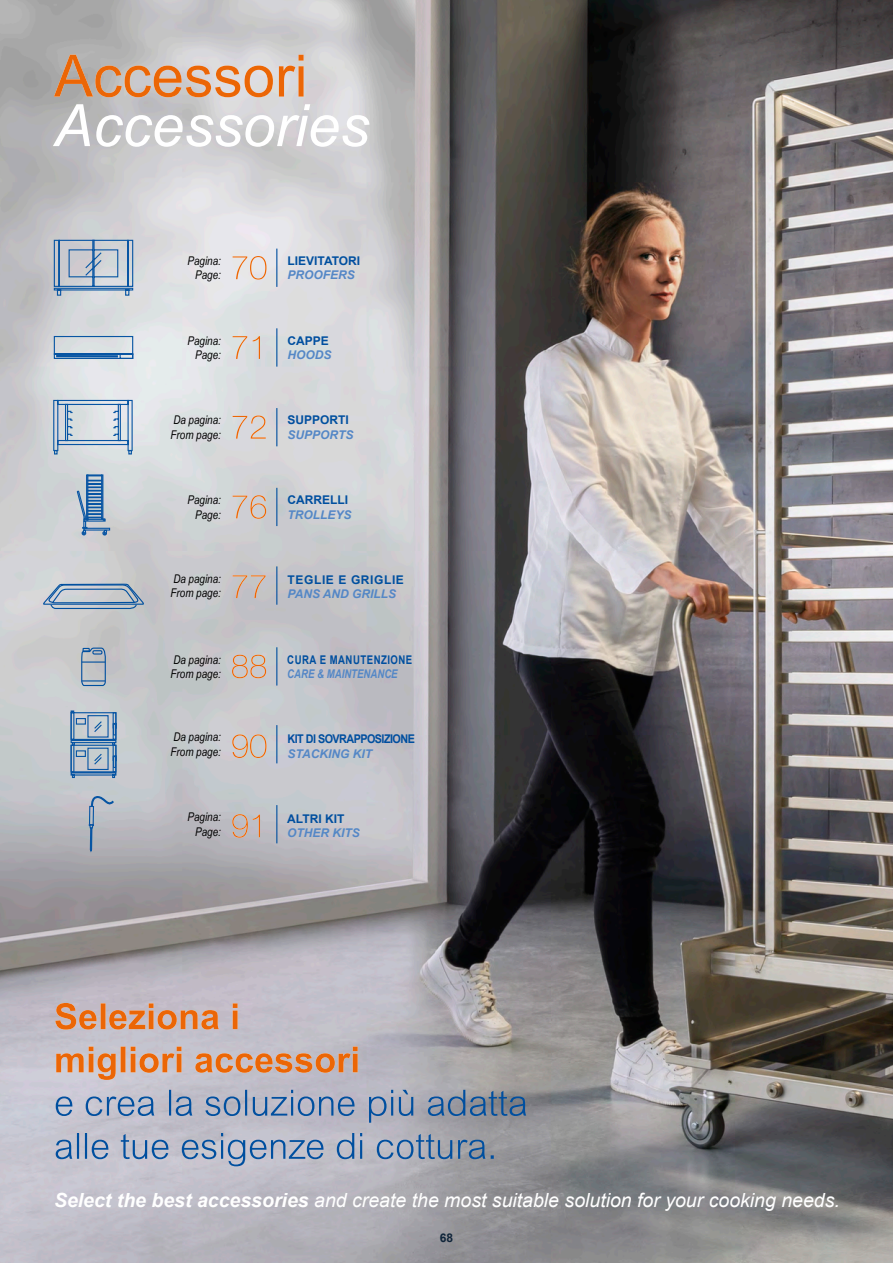
<style>
.page{position:relative;width:893px;height:1263px;background:#fff}
.page>*{position:absolute;margin:0;border:0;box-sizing:border-box;transform-origin:0 0}
.t1{font:italic 19.5px "Arial";color:#fff}
.t2{font:italic 12px/14.4px "Arial Narrow";color:#000;text-align:right}
.t3{font:italic 700 12px "Arial";color:#5487c6}
.t4{font:700 12px "Arial";color:#004f9f}
.t5{font:700 12px "Arial";letter-spacing:-.05em;color:#004f9f;scale:.9 1}
.t6{font:700 12px "Arial";letter-spacing:.05em;color:#004f9f;scale:.8 1}
.t7{font:italic 700 12px "Arial";color:#5487c6;scale:.8 1}
.t8{font:700 12px "Arial";letter-spacing:.05em;color:#004f9f}
.t9{font:700 12px "Arial";color:#10253a}
.s1{font-weight:700}
</style>
<div class="page">
<img style="left:0;top:0;width:893px;height:1263px">
<svg style="left:56px;top:1133px;width:438px;height:33px;background:#9da9bd"></svg>
<svg style="left:56px;top:1090px;width:470px;height:33px;background:#98a3b8"></svg>
<svg style="left:53px;top:335px;width:81px;height:25px;background:#a4bbd1"></svg>
<svg style="left:53px;top:239px;width:81px;height:57px;background:#a5b6c9"></svg>
<svg style="left:53px;top:399px;width:80px;height:56px;background:#b6c7d7"></svg>
<div style="left:83px;top:528px;width:27px;height:3px;border:1px solid #0855a3"></div>
<svg style="left:76px;top:474px;width:32px;height:63px;background:#86a4c2"></svg>
<svg style="left:70px;top:710px;width:47px;height:69px;background:#8aa6c1"></svg>
<svg style="left:88px;top:795px;width:27px;height:59px;background:#a5aebc"></svg>
<svg style="left:43px;top:583px;width:101px;height:27px;background:#9db0c4"></svg>
<svg style="left:81px;top:647px;width:25px;height:40px"></svg>
<hr style="left:276px;top:249px;width:1px;height:38px;background:#004f9f">
<hr style="left:276px;top:328px;width:1px;height:39px;background:#004f9f">
<hr style="left:276px;top:408px;width:1px;height:38px;background:#004f9f">
<hr style="left:276px;top:488px;width:1px;height:38px;background:#004f9f">
<hr style="left:276px;top:566px;width:1px;height:39px;background:#004f9f">
<hr style="left:276px;top:647px;width:1px;height:38px;background:#004f9f">
<hr style="left:276px;top:725px;width:1px;height:38px;background:#004f9f">
<hr style="left:276px;top:805px;width:1px;height:38px;background:#004f9f">
<svg style="left:53px;top:104px;width:316px;height:43px"></svg>
<svg style="left:54px;top:55px;width:250px;height:42px;background:#d4ac90"></svg>
<svg style="left:233px;top:256px;width:33px;height:24px"></svg>
<svg style="left:233px;top:336px;width:27px;height:23px"></svg>
<svg style="left:233px;top:415px;width:33px;height:24px"></svg>
<svg style="left:233px;top:495px;width:33px;height:24px"></svg>
<svg style="left:233px;top:575px;width:33px;height:23px"></svg>
<svg style="left:232px;top:655px;width:34px;height:23px"></svg>
<svg style="left:232px;top:734px;width:34px;height:24px"></svg>
<svg style="left:232px;top:814px;width:28px;height:24px"></svg>
<svg style="left:56px;top:1046px;width:302px;height:34px;background:#d0a792"></svg>
<svg style="left:55px;top:1003px;width:183px;height:26px;background:#d49b7b"></svg>
<p class="t2" style="left:188px;top:253px;width:35px">Pagina:<br>Page:</p>
<p class="t4" style="left:288px;top:253px;width:74px">LIEVITATORI</p>
<p class="t3" style="left:288px;top:267px;width:69px">PROOFERS</p>
<p class="t2" style="left:188px;top:333px;width:35px">Pagina:<br>Page:</p>
<p class="t4" style="left:288px;top:332px;width:43px">CAPPE</p>
<p class="t3" style="left:288px;top:347px;width:46px">HOODS</p>
<p class="t2" style="left:171px;top:413px;width:52px;text-align:left">Da pagina:<br>From page:</p>
<p class="t4" style="left:288px;top:412px;width:63px">SUPPORTI</p>
<p class="t3" style="left:288px;top:427px;width:67px">SUPPORTS</p>
<p class="t2" style="left:188px;top:492px;width:35px">Pagina:<br>Page:</p>
<p class="t4" style="left:288px;top:492px;width:62px">CARRELLI</p>
<p class="t3" style="left:288px;top:506px;width:66px">TROLLEYS</p>
<p class="t2" style="left:171px;top:571px;width:52px;text-align:left">Da pagina:<br>From page:</p>
<p class="t8" style="left:288px;top:572px;width:118px">TEGLIE E GRIGLIE</p>
<p class="t3" style="left:288px;top:586px;width:110px">PANS AND GRILLS</p>
<p class="t2" style="left:171px;top:652px;width:52px;text-align:left">Da pagina:<br>From page:</p>
<p class="t6" style="left:287px;top:651px;width:158px">CURA E MANUTENZIONE</p>
<p class="t7" style="left:287px;top:666px;width:139px">CARE &amp; MAINTENANCE</p>
<p class="t2" style="left:171px;top:730px;width:52px;text-align:left">Da pagina:<br>From page:</p>
<p class="t5" style="left:288px;top:731px;width:143px">KIT DI SOVRAPPOSIZIONE</p>
<p class="t3" style="left:288px;top:746px;width:86px">STACKING KIT</p>
<p class="t2" style="left:188px;top:810px;width:35px">Pagina:<br>Page:</p>
<p class="t4" style="left:287px;top:811px;width:59px">ALTRI KIT</p>
<p class="t3" style="left:287px;top:825px;width:74px">OTHER KITS</p>
<h1 class="t1" style="left:54px;top:1187px;width:787px"><span class="s1">Select the best accessories</span> and create the most suitable solution for your cooking needs.</h1>
<p class="t9" style="left:440px;top:1229px;width:15px">68</p>
</div>
